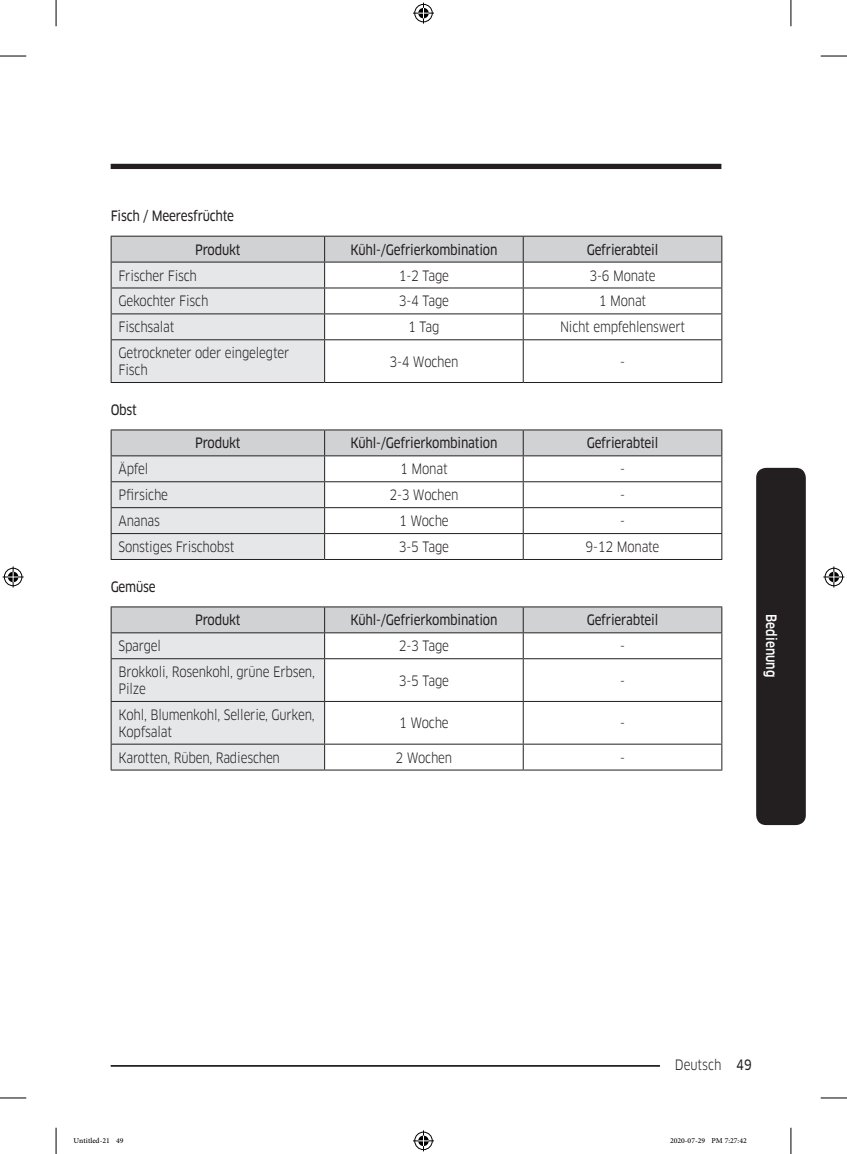
<style>
.page{position:relative;width:847px;height:1154px;background:#fff}
.page>*{position:absolute;margin:0;border:0;box-sizing:border-box;transform-origin:0 0}
.P_Center{font:14px/16.8px "Samsung Clan Pro";letter-spacing:-.015em;color:#231f20;scale:.85 1}
.P_Center-2{font:14px "Samsung Clan Pro News";letter-spacing:-.015em;color:#231f20;scale:.85 1}
.Sidebar{font:500 14px "Samsung Clan Pro";color:#fff;scale:.85 1}
.t1{font:10.5px "Adobe Arabic";color:#000}
.s1{font-family:"Samsung Clan Pro News"}
</style>
<div class="page">
<div style="left:111px;top:164px;width:610px;height:5px;background:#231f20"></div>
<hr style="left:111px;top:1065px;width:610px;height:2px;background:#231f20">
<div style="left:659px;top:1055px;width:77px;height:17px;background:#fff"></div>
<div style="left:755px;top:468px;width:50px;height:357px;background:#231f20;border-radius:10px"></div>
<svg style="left:111px;top:236px;width:611px;height:146px"></svg>
<hr style="left:111px;top:339px;width:213px;height:1px;background:#231f20">
<hr style="left:111px;top:340px;width:1px;height:42px;background:#231f20">
<hr style="left:324px;top:339px;width:199px;height:1px;background:#231f20">
<hr style="left:324px;top:340px;width:1px;height:42px;background:#231f20">
<hr style="left:523px;top:339px;width:199px;height:1px;background:#231f20">
<hr style="left:522px;top:340px;width:1px;height:42px;background:#231f20">
<hr style="left:721px;top:340px;width:1px;height:42px;background:#231f20">
<hr style="left:111px;top:382px;width:213px;height:1px;background:#231f20">
<hr style="left:324px;top:382px;width:199px;height:1px;background:#231f20">
<hr style="left:523px;top:382px;width:199px;height:1px;background:#231f20">
<hr style="left:111px;top:429px;width:213px;height:1px;background:#231f20">
<hr style="left:324px;top:429px;width:199px;height:1px;background:#231f20">
<hr style="left:523px;top:429px;width:199px;height:1px;background:#231f20">
<svg style="left:111px;top:430px;width:611px;height:129px"></svg>
<hr style="left:111px;top:559px;width:213px;height:1px;background:#231f20">
<hr style="left:324px;top:559px;width:199px;height:1px;background:#231f20">
<hr style="left:523px;top:559px;width:199px;height:1px;background:#231f20">
<hr style="left:111px;top:606px;width:213px;height:1px;background:#231f20">
<hr style="left:324px;top:606px;width:199px;height:1px;background:#231f20">
<hr style="left:523px;top:606px;width:199px;height:1px;background:#231f20">
<svg style="left:111px;top:607px;width:611px;height:162px"></svg>
<hr style="left:111px;top:769px;width:213px;height:1px;background:#231f20">
<hr style="left:324px;top:769px;width:199px;height:1px;background:#231f20">
<hr style="left:523px;top:769px;width:199px;height:1px;background:#231f20">
<svg style="left:0;top:56px;width:26px;height:1px"></svg>
<svg style="left:820px;top:56px;width:26px;height:1px"></svg>
<svg style="left:0;top:1097px;width:26px;height:1px"></svg>
<svg style="left:820px;top:1097px;width:26px;height:1px"></svg>
<svg style="left:56px;top:0;width:1px;height:26px"></svg>
<svg style="left:56px;top:1128px;width:1px;height:26px"></svg>
<svg style="left:790px;top:0;width:1px;height:26px"></svg>
<svg style="left:790px;top:1128px;width:1px;height:26px"></svg>
<svg style="left:413px;top:3px;width:21px;height:21px"></svg>
<svg style="left:413px;top:1130px;width:21px;height:21px"></svg>
<svg style="left:3px;top:566px;width:21px;height:21px"></svg>
<svg style="left:823px;top:566px;width:21px;height:21px"></svg>
<h4 class="P_Center-2" style="left:111px;top:207px;width:146px">Fisch / Meeresfrüchte</h4>
<p class="P_Center-2" style="left:195px;top:241px;width:55px">Produkt</p>
<p class="P_Center-2" style="left:350px;top:241px;width:174px">Kühl-/Gefrierkombination</p>
<p class="P_Center-2" style="left:586px;top:241px;width:85px">Gefrierabteil</p>
<p class="P_Center" style="left:118px;top:267px;width:94px">Frischer Fisch</p>
<p class="P_Center" style="left:398px;top:267px;width:61px">1-2 Tage</p>
<p class="P_Center" style="left:589px;top:267px;width:79px">3-6 Monate</p>
<p class="P_Center" style="left:118px;top:293px;width:107px">Gekochter Fisch</p>
<p class="P_Center" style="left:398px;top:293px;width:61px">3-4 Tage</p>
<p class="P_Center" style="left:598px;top:293px;width:57px">1 Monat</p>
<p class="P_Center" style="left:118px;top:319px;width:67px">Fischsalat</p>
<p class="P_Center" style="left:408px;top:319px;width:38px">1 Tag</p>
<p class="P_Center" style="left:560px;top:319px;width:148px">Nicht empfehlenswert</p>
<p class="P_Center" style="left:118px;top:345px;width:202px">Getrockneter oder eingelegter<br>Fisch</p>
<p class="P_Center" style="left:389px;top:353px;width:83px">3-4 Wochen</p>
<p class="P_Center" style="left:619px;top:353px;width:7px">-</p>
<h4 class="P_Center-2" style="left:111px;top:401px;width:32px">Obst</h4>
<p class="P_Center-2" style="left:195px;top:435px;width:55px">Produkt</p>
<p class="P_Center-2" style="left:350px;top:435px;width:174px">Kühl-/Gefrierkombination</p>
<p class="P_Center-2" style="left:586px;top:435px;width:85px">Gefrierabteil</p>
<p class="P_Center" style="left:118px;top:461px;width:37px">Äpfel</p>
<p class="P_Center" style="left:400px;top:461px;width:57px">1 Monat</p>
<p class="P_Center" style="left:619px;top:461px;width:7px">-</p>
<p class="P_Center" style="left:118px;top:487px;width:60px">Pfirsiche</p>
<p class="P_Center" style="left:389px;top:487px;width:83px">2-3 Wochen</p>
<p class="P_Center" style="left:619px;top:487px;width:7px">-</p>
<p class="P_Center" style="left:118px;top:512px;width:50px">Ananas</p>
<p class="P_Center" style="left:399px;top:512px;width:60px">1 Woche</p>
<p class="P_Center" style="left:619px;top:512px;width:7px">-</p>
<p class="P_Center" style="left:118px;top:538px;width:138px">Sonstiges Frischobst</p>
<p class="P_Center" style="left:398px;top:538px;width:61px">3-5 Tage</p>
<p class="P_Center" style="left:585px;top:538px;width:88px">9-12 Monate</p>
<h4 class="P_Center-2" style="left:111px;top:578px;width:55px">Gemüse</h4>
<p class="P_Center-2" style="left:195px;top:612px;width:55px">Produkt</p>
<p class="P_Center-2" style="left:350px;top:612px;width:174px">Kühl-/Gefrierkombination</p>
<p class="P_Center-2" style="left:586px;top:612px;width:85px">Gefrierabteil</p>
<p class="P_Center" style="left:118px;top:638px;width:52px">Spargel</p>
<p class="P_Center" style="left:398px;top:638px;width:61px">2-3 Tage</p>
<p class="P_Center" style="left:619px;top:638px;width:7px">-</p>
<p class="P_Center" style="left:118px;top:664px;width:232px">Brokkoli, Rosenkohl, grüne Erbsen,<br>Pilze</p>
<p class="P_Center" style="left:398px;top:672px;width:61px">3-5 Tage</p>
<p class="P_Center" style="left:619px;top:672px;width:7px">-</p>
<p class="P_Center" style="left:118px;top:706px;width:232px">Kohl, Blumenkohl, Sellerie, Gurken,<br>Kopfsalat</p>
<p class="P_Center" style="left:399px;top:715px;width:60px">1 Woche</p>
<p class="P_Center" style="left:619px;top:715px;width:7px">-</p>
<p class="P_Center" style="left:118px;top:749px;width:191px">Karotten, Rüben, Radieschen</p>
<p class="P_Center" style="left:395px;top:749px;width:68px">2 Wochen</p>
<p class="P_Center" style="left:619px;top:749px;width:7px">-</p>
<p class="Sidebar" style="left:779px;top:614px;width:76px;rotate:90deg">Bedienung</p>
<p class="P_Center" style="left:674px;top:1056px;width:92px">Deutsch <span class="s1">49</span></p>
<p class="t1" style="left:74px;top:1133px;width:51px">Untitled-21 49</p>
<p class="t1" style="left:669px;top:1133px;width:78px">2020-07-29 PM 7:27:42</p>
</div>
